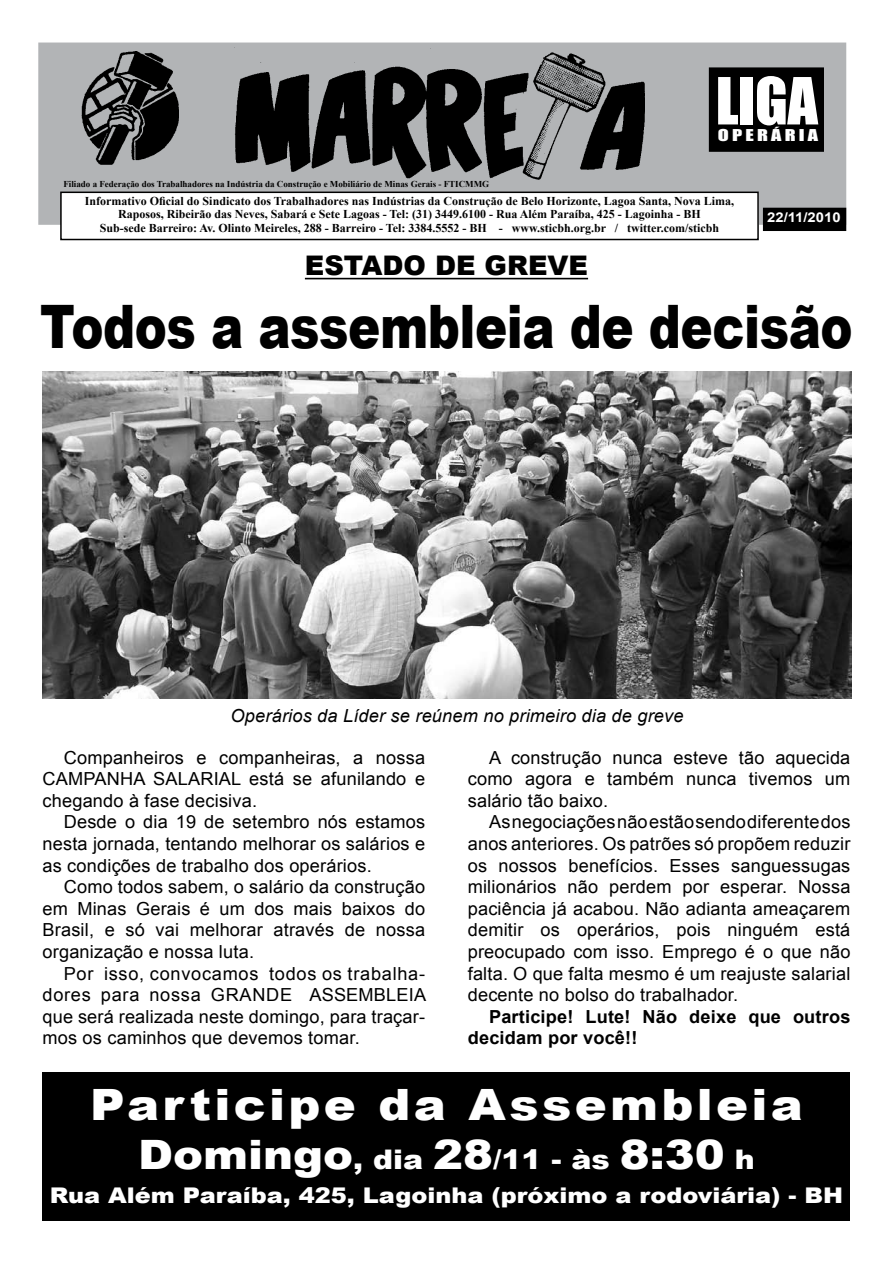
<style>
.page{position:relative;width:893px;height:1263px;background:#fff}
.page>*{position:absolute;margin:0;border:0;box-sizing:border-box;transform-origin:0 0}
.t1{font:900 60px "Arial";letter-spacing:-.01em;color:#000;scale:.8 1}
.t2{font:60px "Impact";color:#fff}
.t3{font:900 43.2px "Arial";letter-spacing:.07em;color:#fff;scale:1.11 1}
.t4{font:900 40.5px "Arial";color:#fff;scale:1.11 1}
.t5{font:900 27px "Arial";color:#000}
.t6{font:900 21.6px "Arial";color:#fff;scale:1.11 1}
.t7{font:18px/21.6px "Arial";letter-spacing:.01em;color:#000;text-align:justify}
.t8{font:18px/21.6px "Arial";letter-spacing:.04em;color:#000}
.t9{font:700 18px/21.6px "Arial";letter-spacing:.01em;color:#000}
.t10{font:italic 18px "Arial";letter-spacing:.01em;color:#000}
.t11{font:15px "Impact";letter-spacing:.16em;color:#fff;scale:1.35 1}
.t12{font:700 13.5px "Arial";color:#fff;scale:1.1 1}
.t13{font:700 12px/13.2px "Times New Roman";color:#000;text-align:center}
.t14{font:700 9px "Times New Roman";color:#000}
.s1{font-size:27px}
</style>
<div class="page">
<div style="left:38px;top:43px;width:808px;height:182px;background:#b2b4b6"></div>
<div style="left:764px;top:208px;width:81px;height:22px;background:#000"></div>
<div style="left:763px;top:208px;width:83px;height:23px;border:2px solid #000"></div>
<img style="left:234px;top:47px;width:411px;height:133px">
<img style="left:82px;top:43px;width:97px;height:122px">
<div style="left:710px;top:68px;width:113px;height:83px;background:#000"></div>
<div style="left:709px;top:67px;width:115px;height:85px;border:2px solid #000"></div>
<div style="left:61px;top:192px;width:697px;height:47px;background:#fff"></div>
<div style="left:60px;top:192px;width:699px;height:48px;border:2px solid #000"></div>
<img style="left:43px;top:371px;width:808px;height:328px">
<hr style="left:305px;top:278px;width:283px;height:1px;background:#000">
<div style="left:43px;top:1071px;width:807px;height:149px;background:#000"></div>
<p class="t14" style="left:63px;top:178px;width:427px">Filiado a Federação dos Trabalhadores na Indústria da Construção e Mobiliário de Minas Gerais - FTICMMG</p>
<h1 class="t2" style="left:716px;top:54px;width:104px">LIGA</h1>
<p class="t11" style="left:718px;top:124px;width:68px">OPERÁRIA</p>
<p class="t13" style="left:85px;top:194px;width:651px">Informativo Oficial do Sindicato dos Trabalhadores nas Indústrias da Construção de Belo Horizonte, Lagoa Santa, Nova Lima,<br>Raposos, Ribeirão das Neves, Sabará e Sete Lagoas - Tel: (31) 3449.6100 - Rua Além Paraíba, 425 - Lagoinha - BH<br>Sub-sede Barreiro: Av. Olinto Meireles, 288 - Barreiro - Tel: 3384.5552 - BH - www.sticbh.org.br / twitter.com/sticbh</p>
<h3 class="t5" style="left:305px;top:246px;width:285px">ESTADO DE GREVE</h3>
<p class="t12" style="left:767px;top:209px;width:68px">22/11/2010</p>
<h1 class="t1" style="left:40px;top:283px;width:1017px">Todos a assembleia de decisão</h1>
<p class="t10" style="left:231px;top:704px;width:455px">Operários da Líder se reúnem no primeiro dia de greve</p>
<p class="t7" style="left:43px;top:747px;width:384px;text-indent:21px">Companheiros e companheiras, a nossa Campanha Salarial está se afunilando e chegando à fase decisiva.</p>
<p class="t7" style="left:43px;top:811px;width:384px;text-indent:21px">Desde o dia 19 de setembro nós estamos nesta jornada, tentando melhorar os salários e as condições de trabalho dos operários.</p>
<p class="t7" style="left:43px;top:876px;width:384px;text-indent:21px">Como todos sabem, o salário da construção em Minas Gerais é um dos mais baixos do Brasil, e só vai melhorar através de nossa organização e nossa luta.</p>
<p class="t8" style="left:43px;top:963px;width:384px;text-indent:21px">Por isso, convocamos todos os trabalha&shy;dores para nossa GRAN</p>
<p class="t7" style="left:43px;top:984px;width:384px;text-align:left;text-indent:224px">DE ASSEMBLEIA que será realizada neste domingo, para traçar&shy;mos os caminhos que devemos tomar.</p>
<p class="t7" style="left:468px;top:747px;width:384px;text-indent:21px">A construção nunca esteve tão aquecida como agora e também nunca tivemos um salário tão baixo.</p>
<p class="t7" style="left:468px;top:811px;width:384px;text-indent:21px">As negociações não estão sendo diferente dos anos anteriores. Os patrões só propõem reduzir os nossos benefícios. Esses sanguessugas milionários não perdem por esperar. Nossa paciência já acabou. Não adianta ameaçarem demitir os operários, pois ninguém está preocupado com isso. Emprego é o que não falta. O que falta mesmo é um reajuste salarial decente no bolso do trabalhador.</p>
<p class="t9" style="left:468px;top:1006px;width:384px;text-indent:21px">Participe! Lute! Não deixe que outros decidam por você!!</p>
<h2 class="t3" style="left:90px;top:1073px;width:644px">Participe da Assembleia</h2>
<h3 class="t4" style="left:138px;top:1125px;width:557px">Domingo<span class="s1">, dia</span> 28<span class="s1">/11 - às</span> 8:30 <span class="s1">h</span></h3>
<p class="t6" style="left:50px;top:1179px;width:716px">Rua Além Paraíba, 425, Lagoinha (próximo a rodoviária) - BH</p>
</div>
